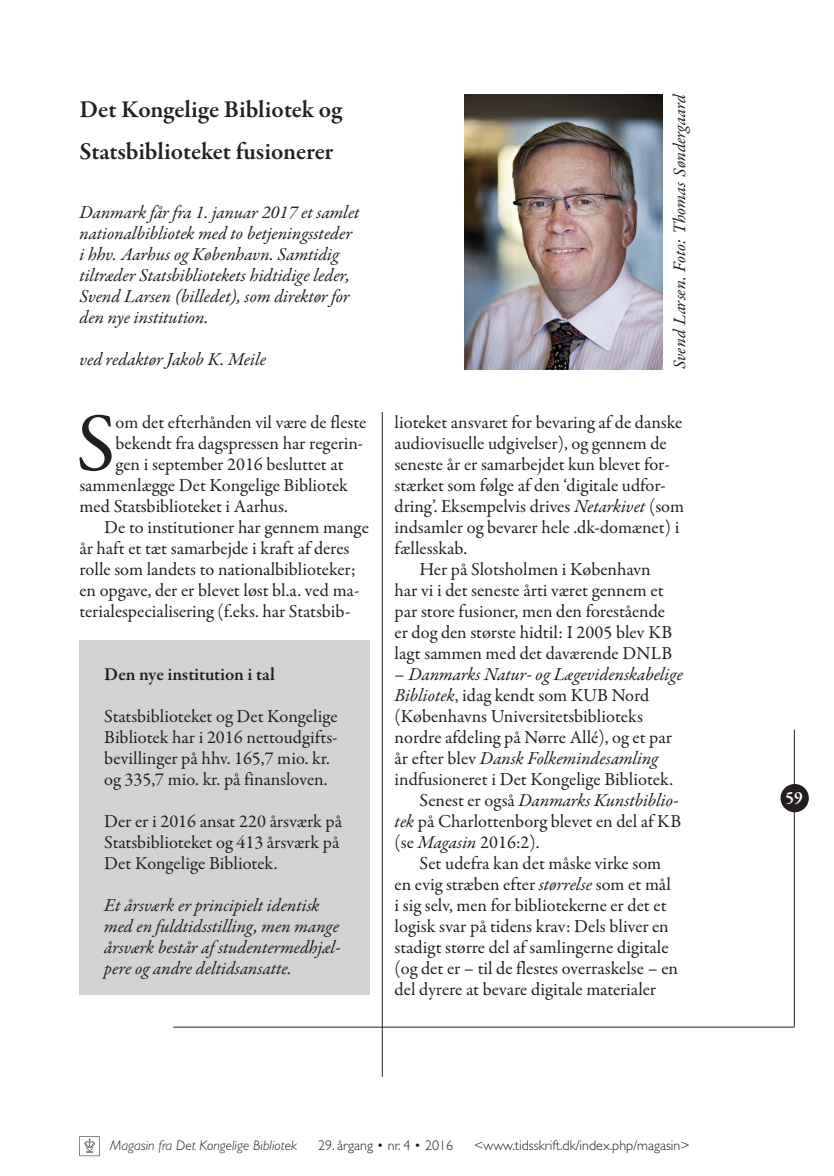
<style>
.page{position:relative;width:834px;height:1176px;background:#fff}
.page>*{position:absolute;margin:0;border:0;box-sizing:border-box;transform-origin:0 0}
.P03_DropCap{font:83.12px "Garamond Premr Pro";color:#231f20}
.P06_Titel{font:600 24.5px "Garamond Premr Pro";color:#231f20}
.P01_Indrykning{font:18.38px/21px "Garamond Premr Pro";color:#231f20}
.P09_Manchet{font:italic 18.38px/21px "Garamond Premr Pro";color:#231f20}
.P02_Uden_indrykning{font:18.38px/21px "Garamond Premr Pro";color:#231f20}
.P03_DropCap-2{font:18.38px "Garamond Premr Pro";color:#231f20}
.P01_Indrykning-2{font:italic 18.38px/21px "Garamond Premr Pro";color:#231f20}
.P08_Forfatter{font:italic 18.38px "Garamond Premr Pro";letter-spacing:-.005em;color:#231f20}
.P04_Mellemrubrik{font:600 18.38px "Garamond Premr Pro";letter-spacing:-.01em;color:#231f20}
.P10_Billedtekst{font:italic 17.5px "Garamond Premr Pro";color:#231f20}
.t1{font:600 17.5px "Garamond Premr Pro";color:#fff}
.t2{font:300 14px "Gill Sans Std";color:#231f20}
.t3{font:italic 300 14px "Gill Sans Std";color:#231f20}
.s1{font-style:italic}
</style>
<div class="page">
<hr style="left:173px;top:1027px;width:620px;height:1px;background:#231f20">
<hr style="left:793px;top:729px;width:1px;height:298px;background:#231f20">
<hr style="left:382px;top:313px;width:1px;height:763px;background:#231f20">
<div style="left:780px;top:784px;width:28px;height:28px;background:#231f20;border-radius:50%"></div>
<svg style="left:79px;top:1136px;width:21px;height:20px"></svg>
<div style="left:370px;top:99px;width:24px;height:313px;background:#fff"></div>
<img style="left:464px;top:95px;width:198px;height:274px">
<div style="left:79px;top:640px;width:291px;height:355px;background:#d1d2d4"></div>
<p class="P06_Titel" style="left:79px;top:94px;width:264px">Det Kongelige Bibliotek og</p>
<p class="P06_Titel" style="left:79px;top:136px;width:255px">Statsbiblioteket fusionerer</p>
<p class="P09_Manchet" style="left:79px;top:202px;width:282px">Danmark får fra 1. januar 2017 et samlet nationalbibliotek med to betjeningssteder i hhv. Aarhus og København. Samtidig tiltræder Statsbibliotekets hidtidige leder, Svend Larsen (billedet), som direktør for den nye institution.</p>
<p class="P08_Forfatter" style="left:79px;top:347px;width:188px">ved redaktør Jakob K. Meile</p>
<p class="P03_DropCap" style="left:76px;top:393px;width:41px">S</p>
<p class="P03_DropCap-2" style="left:115px;top:411px;width:252px">om det efterhånden vil være de fleste</p>
<p class="P03_DropCap-2" style="left:115px;top:432px;width:249px">bekendt fra dagspressen har regerin-</p>
<p class="P03_DropCap-2" style="left:115px;top:453px;width:229px">gen i september 2016 besluttet at</p>
<p class="P03_DropCap-2" style="left:79px;top:474px;width:270px">sammenlægge Det Kongelige Bibliotek</p>
<p class="P03_DropCap-2" style="left:79px;top:495px;width:210px">med Statsbiblioteket i Aarhus.</p>
<p class="P01_Indrykning" style="left:79px;top:517px;width:291px;text-indent:25px">De to institutioner har gennem mange år haft et tæt samarbejde i kraft af deres rolle som landets to nationalbiblioteker; en opgave, der er blevet løst bl.a. ved ma&shy;terialespecialisering (f.eks. har Statsbib-</p>
<p class="P04_Mellemrubrik" style="left:104px;top:663px;width:172px">Den nye institution i tal</p>
<p class="P02_Uden_indrykning" style="left:104px;top:706px;width:235px">Statsbiblioteket og Det Kongelige Bibliotek har i 2016 nettoudgifts&shy;bevillinger på hhv. 165,7 mio. kr. og 335,7 mio. kr. på finansloven.</p>
<p class="P02_Uden_indrykning" style="left:104px;top:811px;width:239px">Der er i 2016 ansat 220 årsværk på<br>Statsbiblioteket og 413 årsværk på<br>Det Kongelige Bibliotek.</p>
<p class="P01_Indrykning-2" style="left:104px;top:895px;width:238px">Et årsværk er principielt identisk med en fuldtidsstilling, men mange årsværk består af studentermedhjæl&shy;pere og andre deltidsansatte.</p>
<p class="P10_Billedtekst" style="left:668px;top:369px;width:276px;rotate:-90deg">Svend Larsen. Foto: Thomas Søndergaard</p>
<p class="P01_Indrykning" style="left:394px;top:412px;width:291px">lioteket ansvaret for bevaring af de danske audiovisuelle udgivelser), og gennem de seneste år er samarbejdet kun blevet for&shy;stærket som følge af den ‘digitale udfor&shy;dring’. Eksempelvis drives <span class="s1">Netarkivet</span> (som indsamler og bevarer hele .dk-domænet) i fællesskab.</p>
<p class="P01_Indrykning" style="left:394px;top:559px;width:279px;text-align:center">Her på Slotsholmen i København<br>har vi i det seneste årti været gennem et par store fusioner, men den forestående er dog den største hidtil: I 2005 blev KB lagt sammen med det daværende DNLB</p>
<p class="P01_Indrykning" style="left:394px;top:664px;width:290px">– <span class="s1">Danmarks Natur- og Lægevidenskabelige Bibliotek</span>, idag kendt som KUB Nord (Københavns Universitetsbiblioteks nordre afdeling på Nørre Allé), og et par år efter blev <span class="s1">Dansk Folkemindesamling </span>indfusioneret i Det Kongelige Bibliotek.</p>
<p class="P01_Indrykning" style="left:394px;top:790px;width:288px;text-indent:25px">Senest er også <span class="s1">Danmarks Kunstbiblio&shy;tek</span> på Charlottenborg blevet en del af KB (se <span class="s1">Magasin</span> 2016:2).</p>
<p class="P01_Indrykning" style="left:394px;top:853px;width:285px;text-indent:25px">Set udefra kan det måske virke som en evig stræben efter <span class="s1">størrelse</span> som et mål i sig selv, men for bibliotekerne er det et logisk svar på tidens krav: Dels bliver en stadigt større del af samlingerne digitale (og det er – til de flestes overraskelse – en del dyrere at bevare digitale materialer</p>
<p class="t3" style="left:110px;top:1138px;width:188px">Magasin fra Det Kongelige Bibliotek</p>
<p class="t2" style="left:318px;top:1138px;width:137px">29. årgang • nr. 4 • 2016</p>
<p class="t2" style="left:474px;top:1138px;width:217px">&lt;www.tidsskrift.dk/index.php/magasin&gt;</p>
<p class="t1" style="left:785px;top:787px;width:19px">59</p>
</div>
